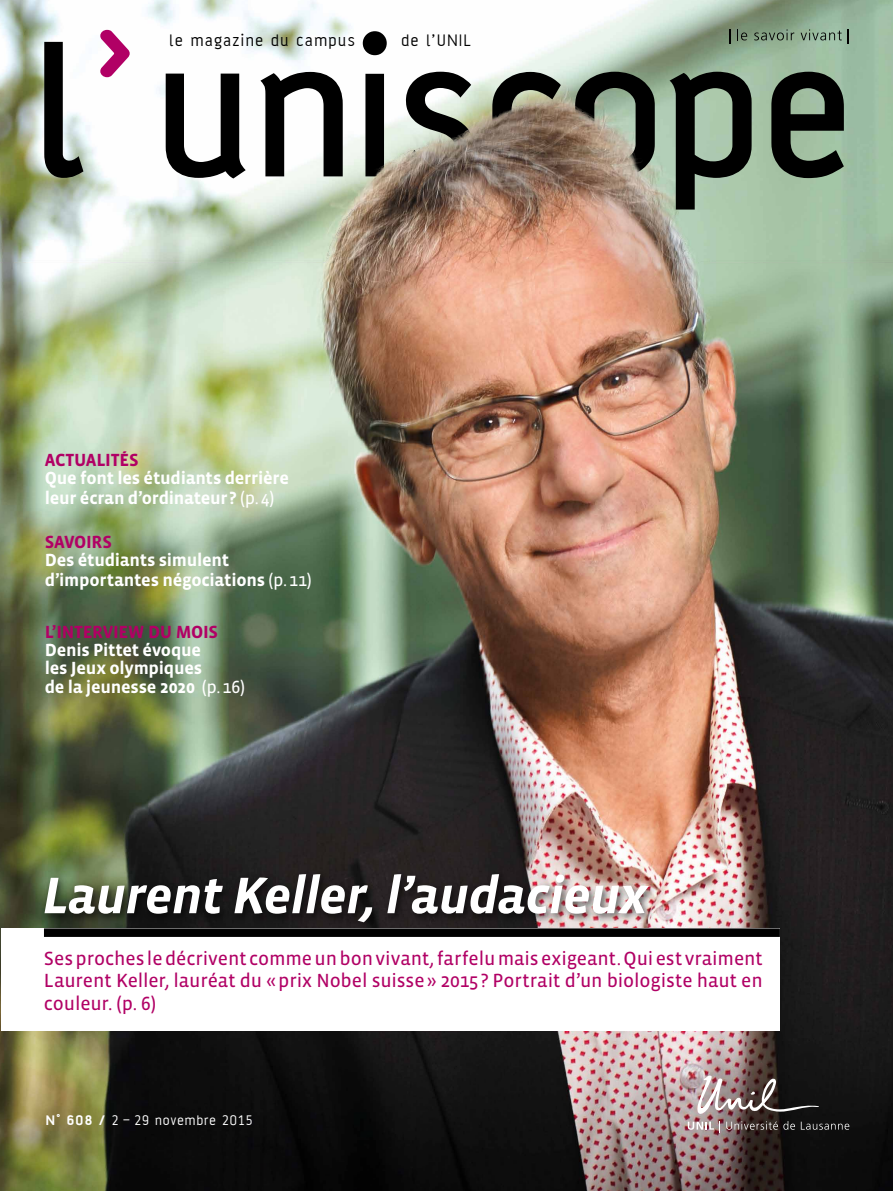
<style>
.page{position:relative;width:893px;height:1191px;background:#fff}
.page>*{position:absolute;margin:0;border:0;box-sizing:border-box;transform-origin:0 0}
.t1{font:500 208.5px "AF Battersea";letter-spacing:.01em;color:#000}
.t2{font:italic 700 52.5px "Vista Sans";letter-spacing:-.02em;color:#fff}
.t3{font:19.5px/22.5px "Vista Sans Reg";letter-spacing:-.01em;color:#b10065;text-align:justify}
.t4{font:700 18px/19.5px "Vista Sans";letter-spacing:-.015em;color:#fff}
.t5{font:700 18px "Vista Sans";letter-spacing:-.015em;color:#b10065}
.t6{font:18px "AF Battersea";letter-spacing:.09em;color:#000}
.t7{font:15px "AF Battersea";letter-spacing:.08em;color:#fff}
.s1{font-family:"Vista Sans Reg";font-weight:400}
.s2{font-weight:700}
</style>
<div class="page">
<img style="left:0;top:0;width:893px;height:104px">
<svg style="left:730px;top:29px;width:1px;height:15px"></svg>
<svg style="left:737px;top:29px;width:10px;height:11px"></svg>
<svg style="left:754px;top:29px;width:40px;height:11px"></svg>
<svg style="left:801px;top:29px;width:41px;height:11px"></svg>
<svg style="left:848px;top:29px;width:1px;height:15px"></svg>
<svg style="left:97px;top:26px;width:36px;height:55px"></svg>
<img style="left:0;top:104px;width:893px;height:1087px">
<div style="left:1px;top:928px;width:779px;height:102px;background:#fff"></div>
<div style="left:44px;top:928px;width:736px;height:9px;background:#000"></div>
<div style="left:41px;top:870px;width:617px;height:61px;background:#000;opacity:.6"></div>
<img style="left:697px;top:1075px;width:122px;height:40px">
<svg style="left:688px;top:1121px;width:32px;height:11px"></svg>
<svg style="left:726px;top:1121px;width:69px;height:8px"></svg>
<svg style="left:801px;top:1121px;width:48px;height:8px"></svg>
<h1 class="t1" style="left:34px;top:5px;width:820px">l uniscope</h1>
<p class="t6" style="left:169px;top:31px;width:187px">le magazine du campus</p>
<p class="t6" style="left:402px;top:31px;width:71px">de l’UNIL</p>
<p class="t5" style="left:45px;top:451px;width:95px">ACTUALITÉS</p>
<p class="t4" style="left:45px;top:469px;width:246px">Que font les étudiants derrière leur écran d’ordinateur ? <span class="s1">(p.4)</span></p>
<p class="t5" style="left:45px;top:533px;width:69px">SAVOIRS</p>
<p class="t4" style="left:45px;top:551px;width:269px">Des étudiants simulent d’importantes négociations <span class="s1">(p.11)</span></p>
<p class="t5" style="left:45px;top:622px;width:175px">L’INTERVIEW DU MOIS</p>
<p class="t4" style="left:45px;top:640px;width:202px;line-height:18.8px">Denis Pittet évoque<br>les Jeux olympiques<br>de la jeunesse 2020 <span class="s1">(p.16)</span></p>
<h2 class="t2" style="left:43px;top:868px;width:607px">Laurent Keller, l’audacieux</h2>
<p class="t3" style="left:44px;top:947px;width:720px">Ses proches le décrivent comme un bon vivant, farfelu mais exigeant. Qui est vraiment Laurent Keller, lauréat du «prix Nobel suisse» 2015 ? Portrait d’un biologiste haut en couleur. (p. 6)</p>
<p class="t7" style="left:46px;top:1112px;width:208px"><span class="s2">N° 608 /</span> 2 – 29 novembre 2015</p>
</div>
